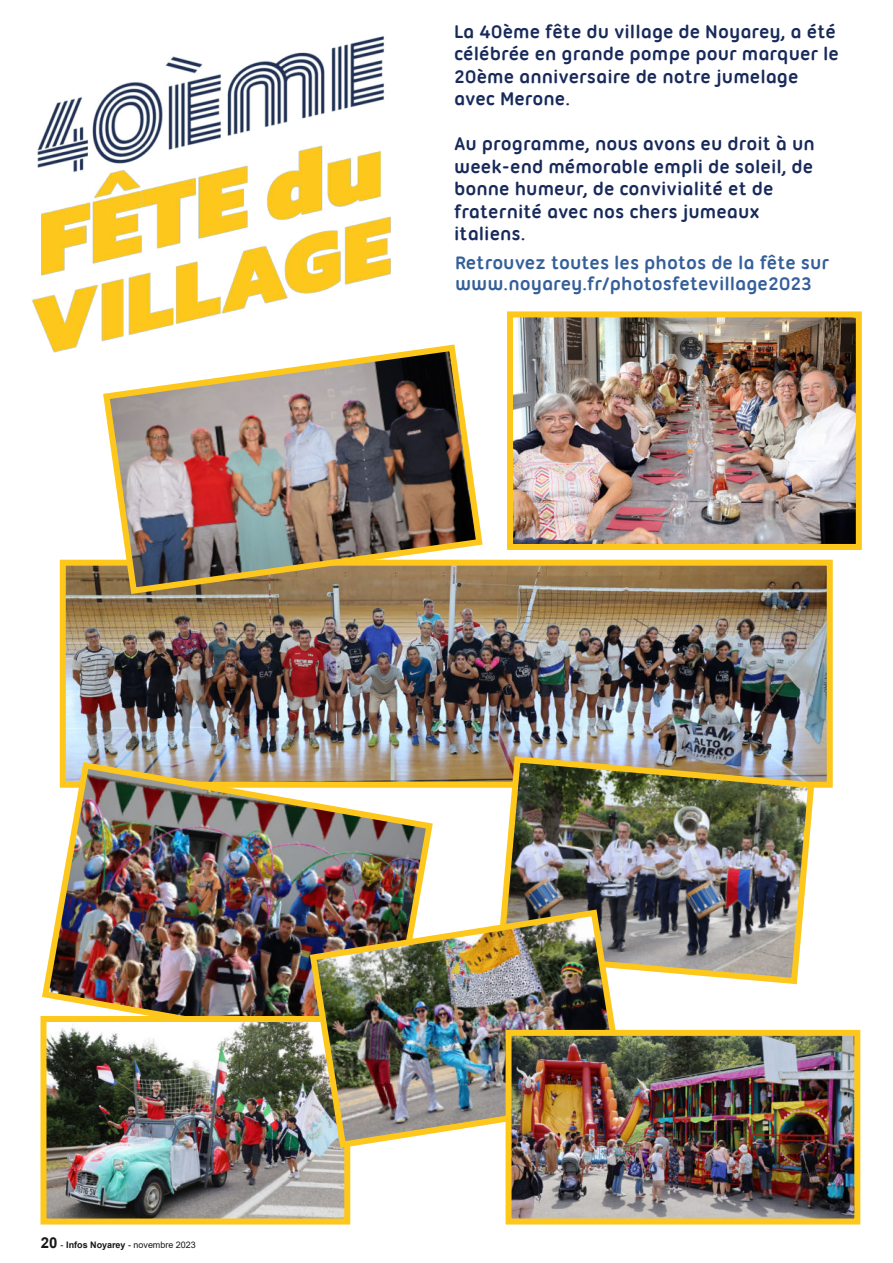
<style>
.page{position:relative;width:893px;height:1263px;background:#fff}
.page>*{position:absolute;margin:0;border:0;box-sizing:border-box;transform-origin:0 0}
.t1{font:700 19.5px/22.5px "Ubuntu Titling";color:#182a5a}
.t2{font:700 19.5px/21px "Ubuntu Titling";color:#345f99}
.t3{font:9px "Arial";letter-spacing:-.005em;color:#181715}
.s1{font-weight:700;font-size:15px}
.s2{font-weight:700}
</style>
<div class="page">
<img style="left:32px;top:36px;width:358px;height:317px">
<img style="left:514px;top:318px;width:341px;height:225px">
<div style="left:507px;top:311px;width:355px;height:239px;border:6px solid #fdc71c"></div>
<img style="left:67px;top:567px;width:759px;height:214px">
<div style="left:60px;top:560px;width:773px;height:228px;border:6px solid #fdc71c"></div>
<img style="left:100px;top:341px;width:386px;height:256px">
<img style="left:40px;top:758px;width:396px;height:304px">
<img style="left:48px;top:1023px;width:295px;height:194px">
<div style="left:41px;top:1016px;width:309px;height:208px;border:6px solid #fdc71c"></div>
<img style="left:494px;top:753px;width:324px;height:232px">
<img style="left:306px;top:906px;width:324px;height:245px">
<img style="left:512px;top:1037px;width:341px;height:180px">
<div style="left:505px;top:1030px;width:355px;height:194px;border:6px solid #fdc71c"></div>
<p class="t1" style="left:454px;top:20px;width:386px">La 40ème fête du village de Noyarey, a été célébrée en grande pompe pour marquer le<br>20ème anniversaire de notre jumelage avec Merone.</p>
<p class="t1" style="left:454px;top:132px;width:362px">Au programme, nous avons eu droit à un week-end mémorable empli de soleil, de bonne humeur, de convivialité et de fraternité avec nos chers jumeaux italiens.</p>
<p class="t2" style="left:455px;top:252px;width:376px">Retrouvez toutes les photos de la fête sur www.noyarey.fr/photosfetevillage2023</p>
<p class="t3" style="left:41px;top:1239px;width:156px"><span class="s1">20</span> - <span class="s2">Infos Noyarey</span> - novembre 2023</p>
</div>
